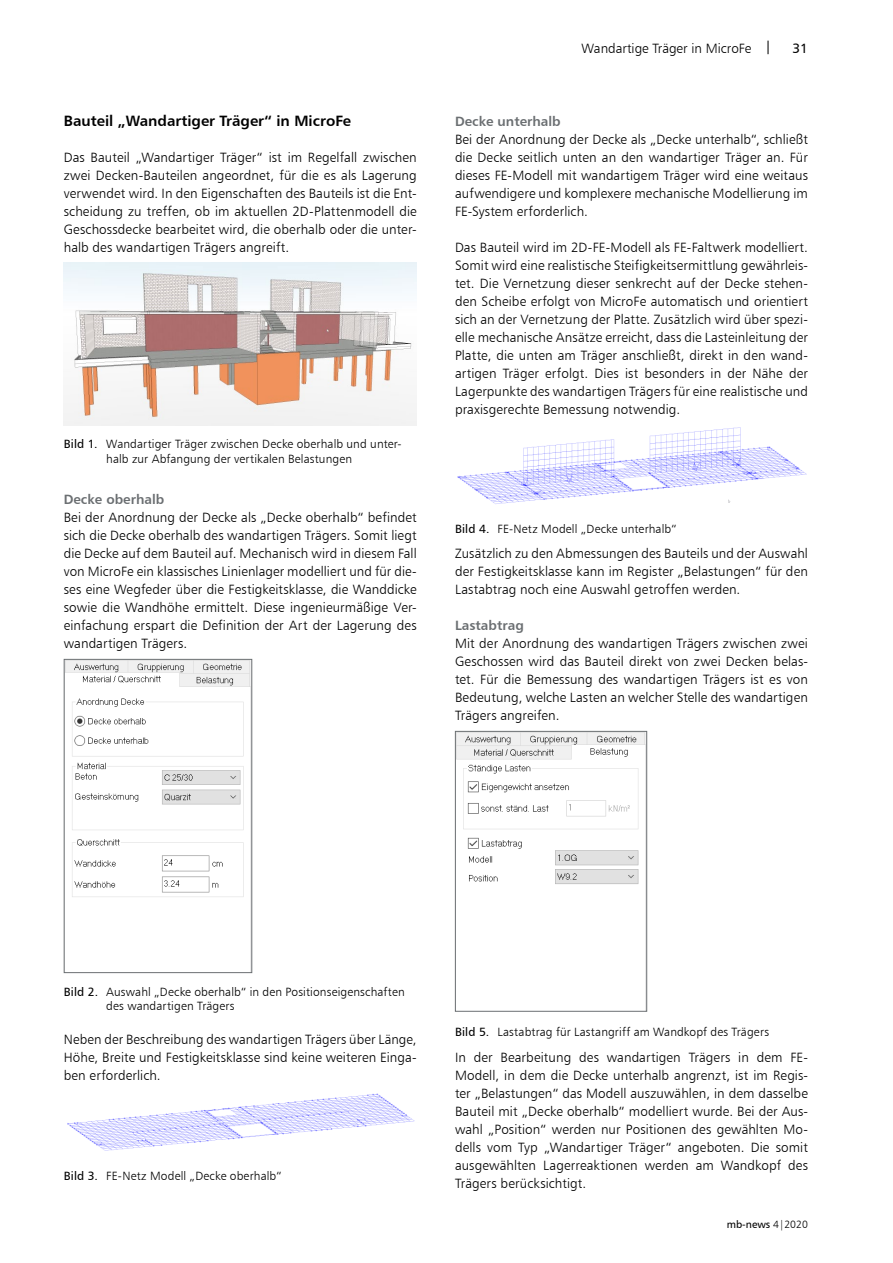
<style>
.page{position:relative;width:893px;height:1263px;background:#fff}
.page>*{position:absolute;margin:0;border:0;box-sizing:border-box;transform-origin:0 0}
.t1{font:15px "Humanist 777 BT Bold B";color:#000}
.t2{font:13.5px/18px "Humanist 777 BT Light B";letter-spacing:.005em;color:#000;text-align:justify}
.t3{font:13.5px "Humanist 777 BT Bold B";color:#6b6f72}
.t4{font:13.5px "Humanist 777 BT Roman B";color:#000}
.t5{font:12px/14.4px "Humanist 777 BT Light B";letter-spacing:.01em;color:#000;text-align:center}
.t6{font:10.5px "Humanist 777 BT Roman B";color:#000}
.s1{font-family:"Humanist 777 BT Roman B"}
.s2{font-family:"Humanist 777 BT Light B"}
</style>
<div class="page">
<img style="left:457px;top:427px;width:350px;height:77px">
<img style="left:457px;top:733px;width:188px;height:151px">
<div style="left:455px;top:731px;width:192px;height:281px;border:1px solid #6b6f72"></div>
<img style="left:64px;top:263px;width:353px;height:162px">
<img style="left:66px;top:661px;width:184px;height:236px">
<div style="left:64px;top:659px;width:188px;height:314px;border:1px solid #6b6f72"></div>
<img style="left:67px;top:1093px;width:348px;height:58px">
<p class="t1" style="left:64px;top:111px;width:289px">Bauteil „Wandartiger Träger“ in MicroFe</p>
<p class="t2" style="left:64px;top:148px;width:354px">Das Bauteil „Wandartiger Träger“ ist im Regelfall zwischen zwei Decken-Bauteilen angeordnet, für die es als Lagerung verwendet wird. In den Eigenschaften des Bauteils ist die Ent&shy;scheidung zu treffen, ob im aktuellen 2D-Plattenmodell die Geschossdecke bearbeitet wird, die oberhalb oder die unter&shy;halb des wandartigen Trägers angreift.</p>
<p class="t5" style="left:64px;top:437px;width:339px"><span class="s1">Bild 1.</span> Wandartiger Träger zwischen Decke oberhalb und unter&shy;halb zur Abfangung der vertikalen Belastungen</p>
<p class="t3" style="left:64px;top:491px;width:102px">Decke oberhalb</p>
<p class="t2" style="left:64px;top:508px;width:354px">Bei der Anordnung der Decke als „Decke oberhalb“ befindet sich die Decke oberhalb des wandartigen Trägers. Somit liegt die Decke auf dem Bauteil auf. Mechanisch wird in diesem Fall von MicroFe ein klassisches Linienlager modelliert und für die&shy;ses eine Wegfeder über die Festigkeitsklasse, die Wanddicke sowie die Wandhöhe ermittelt. Diese ingenieurmäßige Ver&shy;einfachung erspart die Definition der Art der Lagerung des wandartigen Trägers.</p>
<p class="t2" style="left:582px;top:39px;width:191px">Wandartige Träger in MicroFe <span class="s1">|</span></p>
<p class="t4" style="left:792px;top:40px;width:17px">31</p>
<p class="t3" style="left:455px;top:113px;width:107px">Decke unterhalb</p>
<p class="t2" style="left:455px;top:130px;width:354px">Bei der Anordnung der Decke als „Decke unterhalb“, schließt die Decke seitlich unten an den wandartiger Träger an. Für dieses FE-Modell mit wandartigem Träger wird eine weitaus aufwendigere und komplexere mechanische Modellierung im FE-System erforderlich.</p>
<p class="t2" style="left:455px;top:238px;width:354px">Das Bauteil wird im 2D-FE-Modell als FE-Faltwerk modelliert.<br>Somit wird eine realistische Steifigkeitsermittlung gewährleis&shy;tet. Die Vernetzung dieser senkrecht auf der Decke stehen&shy;den Scheibe erfolgt von MicroFe automatisch und orientiert sich an der Vernetzung der Platte. Zusätzlich wird über spezi&shy;elle mechanische Ansätze erreicht, dass die Lasteinleitung der Platte, die unten am Träger anschließt, direkt in den wand&shy;artigen Träger erfolgt. Dies ist besonders in der Nähe der Lagerpunkte des wandartigen Trägers für eine realistische und praxisgerechte Bemessung notwendig.</p>
<p class="t5" style="left:455px;top:522px;width:223px"><span class="s1">Bild 4.</span> FE-Netz Modell „Decke unterhalb“</p>
<p class="t2" style="left:455px;top:544px;width:354px">Zusätzlich zu den Abmessungen des Bauteils und der Auswahl der Festigkeitsklasse kann im Register „Belastungen“ für den Lastabtrag noch eine Auswahl getroffen werden.</p>
<p class="t3" style="left:455px;top:617px;width:70px">Lastabtrag</p>
<p class="t2" style="left:455px;top:634px;width:354px">Mit der Anordnung des wandartigen Trägers zwischen zwei Geschossen wird das Bauteil direkt von zwei Decken belas&shy;tet. Für die Bemessung des wandartigen Trägers ist es von Bedeutung, welche Lasten an welcher Stelle des wandartigen Trägers angreifen.</p>
<p class="t5" style="left:106px;top:984px;width:300px;text-align:left;text-indent:-43px"><span class="s1">Bild 2.</span> Auswahl „Decke oberhalb“ in den Positionseigenschaften des wandartigen Trägers</p>
<p class="t2" style="left:64px;top:1030px;width:354px">Neben der Beschreibung des wandartigen Trägers über Länge, Höhe, Breite und Festigkeitsklasse sind keine weiteren Einga&shy;ben erforderlich.</p>
<p class="t5" style="left:64px;top:1168px;width:219px"><span class="s1">Bild 3.</span> FE-Netz Modell „Decke oberhalb“</p>
<p class="t5" style="left:455px;top:1025px;width:316px"><span class="s1">Bild 5.</span> Lastabtrag für Lastangriff am Wandkopf des Trägers</p>
<p class="t2" style="left:455px;top:1048px;width:354px">In der Bearbeitung des wandartigen Trägers in dem FE-Modell, in dem die Decke unterhalb angrenzt, ist im Regis&shy;ter „Belastungen“ das Modell auszuwählen, in dem dasselbe Bauteil mit „Decke oberhalb“ modelliert wurde. Bei der Aus&shy;wahl „Position“ werden nur Positionen des gewählten Mo&shy;dells vom Typ „Wandartiger Träger“ angeboten. Die somit ausgewählten Lagerreaktionen werden am Wandkopf des Trägers berücksichtigt.</p>
<p class="t6" style="left:727px;top:1218px;width:83px">mb-news <span class="s2">4|2020</span></p>
</div>
